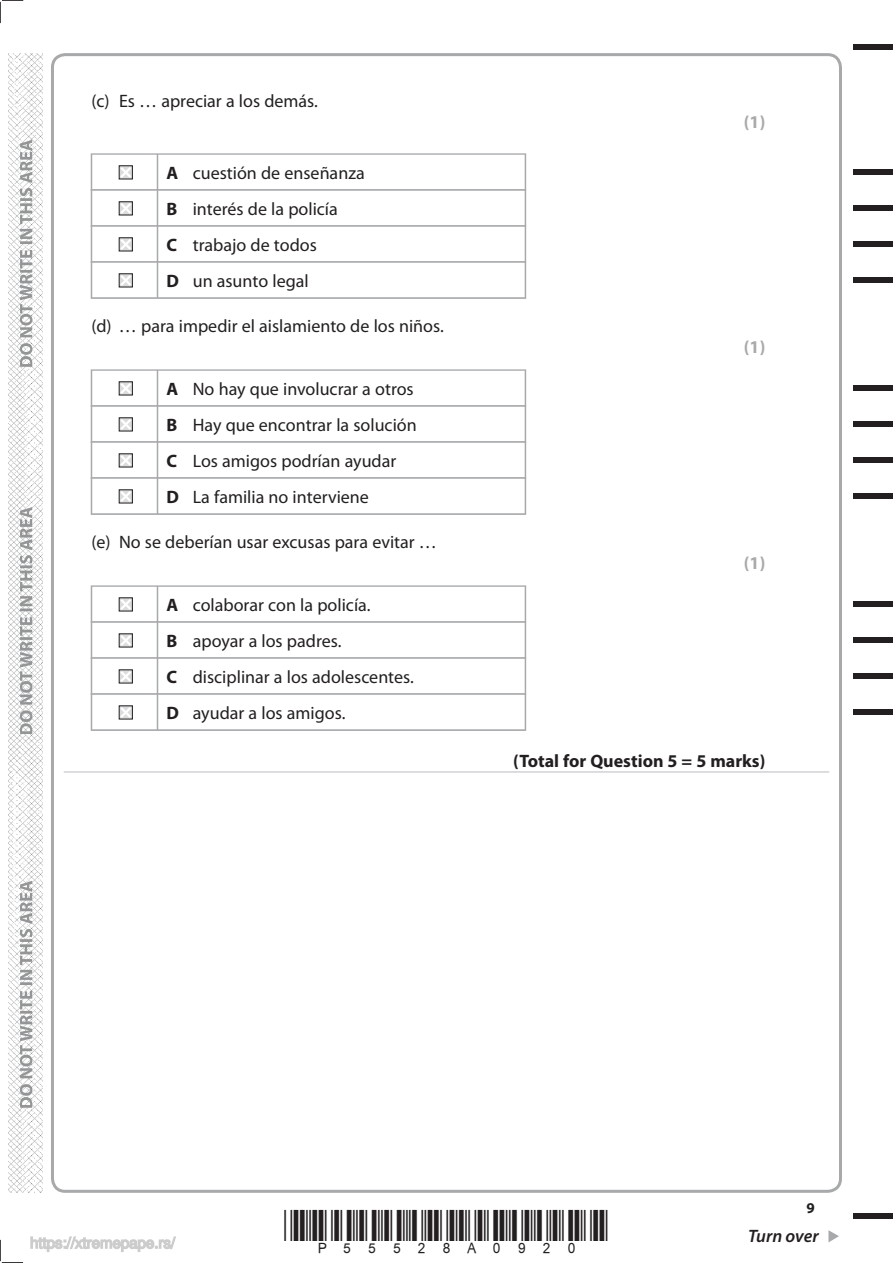
<style>
.page{position:relative;width:893px;height:1263px;background:#fff}
.page>*{position:absolute;margin:0;border:0;box-sizing:border-box;transform-origin:0 0}
.t1{font:18px/36px "Myriad Pro";color:#231f20}
.t2{font:700 18px "Myriad Pro";color:#231f20}
.t3{font:700 18px "Myriad Pro";color:#a7a9ab}
.t4{font:italic 600 18px "Myriad Pro";letter-spacing:-.005em;color:#231f20}
.t5{font:700 15px "Myriad Pro";color:#231f20}
.s1{font-weight:700}
</style>
<div class="page">
<img style="left:8px;top:53px;width:34px;height:1140px">
<svg style="left:828px;top:1230px;width:11px;height:12px"></svg>
<div style="left:853px;top:44px;width:40px;height:5px;background:#231f20"></div>
<div style="left:853px;top:1214px;width:40px;height:5px;background:#231f20"></div>
<svg style="left:0;top:0;width:23px;height:23px"></svg>
<svg style="left:0;top:1240px;width:23px;height:23px"></svg>
<svg style="left:20px;top:140px;width:12px;height:968px"></svg>
<div style="left:91px;top:153px;width:435px;height:38px;background:#bfc1c2"></div>
<div style="left:92px;top:155px;width:433px;height:34px;background:#fff"></div>
<div style="left:91px;top:189px;width:435px;height:38px;background:#bfc0c2"></div>
<div style="left:92px;top:191px;width:433px;height:34px;background:#fff"></div>
<div style="left:91px;top:225px;width:435px;height:38px;background:#bec0c1"></div>
<div style="left:92px;top:227px;width:433px;height:34px;background:#fff"></div>
<div style="left:91px;top:261px;width:435px;height:38px;background:#bcbdbf"></div>
<div style="left:92px;top:263px;width:433px;height:34px;background:#fff"></div>
<div style="left:91px;top:369px;width:435px;height:38px;background:#bdbec0"></div>
<div style="left:92px;top:371px;width:433px;height:34px;background:#fff"></div>
<div style="left:91px;top:405px;width:435px;height:38px;background:#bcbebf"></div>
<div style="left:92px;top:407px;width:433px;height:34px;background:#fff"></div>
<div style="left:91px;top:441px;width:435px;height:38px;background:#bcbdbf"></div>
<div style="left:92px;top:443px;width:433px;height:34px;background:#fff"></div>
<div style="left:91px;top:477px;width:435px;height:38px;background:#bcbdbf"></div>
<div style="left:92px;top:479px;width:433px;height:34px;background:#fff"></div>
<div style="left:91px;top:585px;width:435px;height:38px;background:#babcbd"></div>
<div style="left:92px;top:587px;width:433px;height:34px;background:#fff"></div>
<div style="left:91px;top:621px;width:435px;height:38px;background:#babbbd"></div>
<div style="left:92px;top:623px;width:433px;height:34px;background:#fff"></div>
<div style="left:91px;top:657px;width:435px;height:38px;background:#b9bbbd"></div>
<div style="left:92px;top:659px;width:433px;height:34px;background:#fff"></div>
<div style="left:91px;top:693px;width:435px;height:38px;background:#b9babc"></div>
<div style="left:92px;top:695px;width:433px;height:34px;background:#fff"></div>
<hr style="left:64px;top:771px;width:765px;height:2px;background:#d1d2d4">
<svg style="left:118px;top:165px;width:15px;height:15px"></svg>
<hr style="left:157px;top:154px;width:1px;height:36px;background:#a7a9ab">
<svg style="left:118px;top:201px;width:15px;height:15px"></svg>
<hr style="left:157px;top:190px;width:1px;height:36px;background:#a7a9ab">
<svg style="left:118px;top:237px;width:15px;height:15px"></svg>
<hr style="left:157px;top:226px;width:1px;height:36px;background:#a7a9ab">
<svg style="left:118px;top:273px;width:15px;height:15px"></svg>
<hr style="left:157px;top:262px;width:1px;height:36px;background:#a7a9ab">
<svg style="left:118px;top:381px;width:15px;height:15px"></svg>
<hr style="left:157px;top:370px;width:1px;height:36px;background:#a7a9ab">
<svg style="left:118px;top:417px;width:15px;height:15px"></svg>
<hr style="left:157px;top:406px;width:1px;height:36px;background:#a7a9ab">
<svg style="left:118px;top:453px;width:15px;height:15px"></svg>
<hr style="left:157px;top:442px;width:1px;height:36px;background:#a7a9ab">
<svg style="left:118px;top:489px;width:15px;height:15px"></svg>
<hr style="left:157px;top:478px;width:1px;height:36px;background:#a7a9ab">
<svg style="left:118px;top:597px;width:15px;height:15px"></svg>
<hr style="left:157px;top:586px;width:1px;height:36px;background:#a7a9ab">
<svg style="left:118px;top:633px;width:15px;height:15px"></svg>
<hr style="left:157px;top:622px;width:1px;height:36px;background:#a7a9ab">
<svg style="left:118px;top:669px;width:15px;height:15px"></svg>
<hr style="left:157px;top:658px;width:1px;height:36px;background:#a7a9ab">
<svg style="left:118px;top:705px;width:15px;height:15px"></svg>
<hr style="left:157px;top:694px;width:1px;height:36px;background:#a7a9ab">
<div style="left:853px;top:169px;width:40px;height:6px;background:#231f20"></div>
<div style="left:853px;top:205px;width:40px;height:6px;background:#231f20"></div>
<div style="left:853px;top:241px;width:40px;height:6px;background:#231f20"></div>
<div style="left:853px;top:277px;width:40px;height:6px;background:#231f20"></div>
<div style="left:853px;top:385px;width:40px;height:6px;background:#231f20"></div>
<div style="left:853px;top:421px;width:40px;height:6px;background:#231f20"></div>
<div style="left:853px;top:457px;width:40px;height:6px;background:#231f20"></div>
<div style="left:853px;top:493px;width:40px;height:6px;background:#231f20"></div>
<div style="left:853px;top:601px;width:40px;height:6px;background:#231f20"></div>
<div style="left:853px;top:637px;width:40px;height:6px;background:#231f20"></div>
<div style="left:853px;top:673px;width:40px;height:6px;background:#231f20"></div>
<div style="left:853px;top:709px;width:40px;height:6px;background:#231f20"></div>
<svg style="left:30px;top:1236px;width:146px;height:16px"></svg>
<p class="t1" style="left:91px;top:85px;width:228px">(c) Es … apreciar a los demás.</p>
<p class="t1" style="left:166px;top:157px;width:200px"><span class="s1">A</span> cuestión de enseñanza<br><span class="s1">B</span> interés de la policía<br><span class="s1">C</span> trabajo de todos<br><span class="s1">D</span> un asunto legal</p>
<p class="t1" style="left:91px;top:309px;width:354px">(d) … para impedir el aislamiento de los niños.</p>
<p class="t1" style="left:166px;top:373px;width:252px"><span class="s1">A</span> No hay que involucrar a otros<br><span class="s1">B</span> Hay que encontrar la solución<br><span class="s1">C</span> Los amigos podrían ayudar<br><span class="s1">D</span> La familia no interviene</p>
<p class="t1" style="left:91px;top:525px;width:347px">(e) No se deberían usar excusas para evitar …</p>
<p class="t1" style="left:166px;top:589px;width:249px"><span class="s1">A</span> colaborar con la policía.<br><span class="s1">B</span> apoyar a los padres.<br><span class="s1">C</span> disciplinar a los adolescentes.<br><span class="s1">D</span> ayudar a los amigos.</p>
<p class="t3" style="left:744px;top:115px;width:23px">(1)</p>
<p class="t3" style="left:744px;top:340px;width:23px">(1)</p>
<p class="t3" style="left:744px;top:556px;width:23px">(1)</p>
<p class="t2" style="left:513px;top:754px;width:254px">(Total for Question 5 = 5 marks)</p>
<p class="t5" style="left:806px;top:1202px;width:10px">9</p>
<p class="t4" style="left:748px;top:1226px;width:72px">Turn over</p>
</div>
